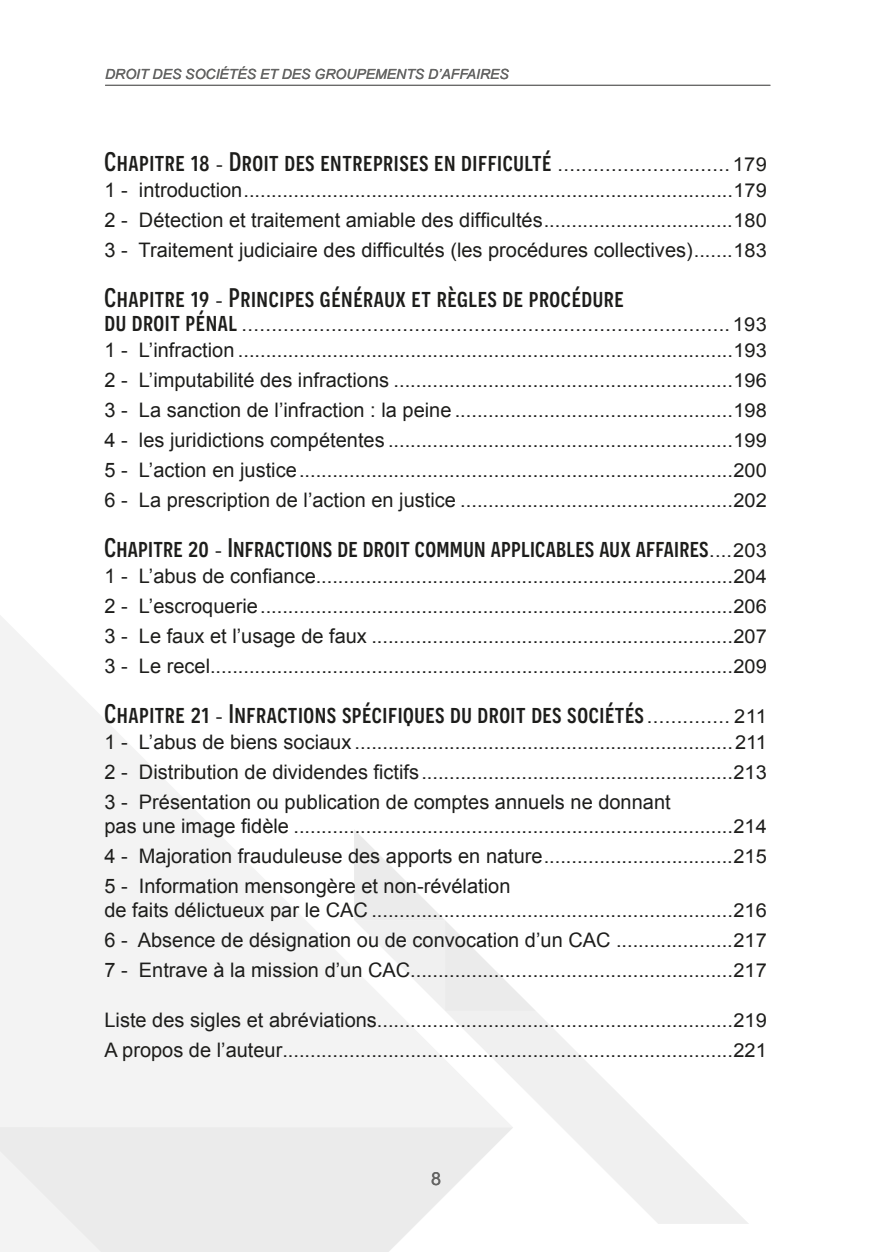
<style>
.page{position:relative;width:884px;height:1252px;background:#fff}
.page>*{position:absolute;margin:0;border:0;box-sizing:border-box;transform-origin:0 0}
.t1{font:500 26.8px "Novecentosanscondensed";letter-spacing:.02em;color:#1d1d1b;scale:1.06 1}
.t2{font:20px "Arial";color:#1d1d1b}
.t3{font:19.2px "Arial";color:#1d1d1b;scale:1.04 1}
.t4{font:18px "Arial";color:#646463}
.t5{font:italic 14px "Arial";color:#646463}
.s1{font-family:"Arial";font-weight:400;font-size:19.2px}
.s2{font-size:20px}
.s3{font-size:19.2px}
.s4{font-family:"Novecentosanscondensed";font-weight:500;font-size:26.8px}
</style>
<div class="page">
<svg style="left:0;top:616px;width:354px;height:511px;fill:#f3f3f3"></svg>
<div style="left:0;top:1127px;width:416px;height:125px;background:#ebebeb"></div>
<svg style="left:354px;top:1011px;width:394px;height:213px"></svg>
<svg style="left:354px;top:830px;width:181px;height:181px"></svg>
<hr style="left:105px;top:85px;width:665px;height:1px;background:#646463">
<svg style="left:0;top:1248px;width:4px;height:4px"></svg>
<p class="t5" style="left:105px;top:65px;width:405px">DROIT DES SOCIÉTÉS ET DES GROUPEMENTS D’AFFAIRES</p>
<p class="t1" style="left:104px;top:146px;width:626px">Chapitre 18 <span class="s1">-</span> Droit des entreprises en difficulté <span class="s1">.............................179</span></p>
<p class="t3" style="left:104px;top:178px;width:638px"><span class="s2">1 - introduction</span>........................................................................................179</p>
<p class="t2" style="left:104px;top:207px;width:663px">2 - Détection et traitement amiable des difficultés<span class="s3">..................................180</span></p>
<p class="t2" style="left:104px;top:237px;width:663px">3 - Traitement judiciaire des difficultés (les procédures collectives)<span class="s3">.......183</span></p>
<p class="t1" style="left:104px;top:282px;width:491px">Chapitre 19 <span class="s1">-</span> Principes généraux et règles de procédure</p>
<p class="t3" style="left:104px;top:312px;width:638px"><span class="s4">du droit pénal</span> ..................................................................................193</p>
<p class="t3" style="left:104px;top:338px;width:638px"><span class="s2">1 - L’infraction</span> .........................................................................................193</p>
<p class="t3" style="left:104px;top:368px;width:638px"><span class="s2">2 - L’imputabilité des infractions</span> .............................................................196</p>
<p class="t3" style="left:104px;top:398px;width:638px"><span class="s2">3 - La sanction de l’infraction : la peine</span> ..................................................198</p>
<p class="t3" style="left:104px;top:428px;width:638px"><span class="s2">4 - les juridictions compétentes</span> ..............................................................199</p>
<p class="t3" style="left:104px;top:458px;width:638px"><span class="s2">5 - L’action en justice</span>..............................................................................200</p>
<p class="t3" style="left:104px;top:488px;width:638px"><span class="s2">6 - La prescription de l’action en justice</span> .................................................202</p>
<p class="t1" style="left:104px;top:532px;width:626px">Chapitre 20 <span class="s1">-</span> Infractions de droit commun applicables aux affaires<span class="s1">....203</span></p>
<p class="t3" style="left:104px;top:564px;width:638px"><span class="s2">1 - L’abus de confiance</span>...........................................................................204</p>
<p class="t3" style="left:104px;top:594px;width:638px"><span class="s2">2 - L’escroquerie</span>.....................................................................................206</p>
<p class="t3" style="left:104px;top:624px;width:638px"><span class="s2">3 - Le faux et l’usage de faux</span> .................................................................207</p>
<p class="t3" style="left:104px;top:654px;width:638px"><span class="s2">3 - Le recel</span>..............................................................................................209</p>
<p class="t1" style="left:104px;top:698px;width:626px">Chapitre 21 <span class="s1">-</span> Infractions spécifiques du droit des sociétés<span class="s1">.............. 211</span></p>
<p class="t3" style="left:104px;top:730px;width:638px"><span class="s2">1 - L’abus de biens sociaux</span> ....................................................................211</p>
<p class="t3" style="left:104px;top:760px;width:638px"><span class="s2">2 - Distribution de dividendes fictifs</span>........................................................213</p>
<p class="t2" style="left:104px;top:789px;width:567px">3 - Présentation ou publication de comptes annuels ne donnant</p>
<p class="t3" style="left:104px;top:814px;width:638px"><span class="s2">pas une image fidèle</span> ...............................................................................214</p>
<p class="t2" style="left:104px;top:843px;width:663px">4 - Majoration frauduleuse des apports en nature<span class="s3">..................................215</span></p>
<p class="t2" style="left:104px;top:873px;width:407px">5 - Information mensongère et non-révélation</p>
<p class="t3" style="left:104px;top:898px;width:638px"><span class="s2">de faits délictueux par le CAC</span> .................................................................216</p>
<p class="t2" style="left:104px;top:927px;width:663px">6 - Absence de désignation ou de convocation d’un CAC <span class="s3">.....................217</span></p>
<p class="t3" style="left:104px;top:958px;width:638px"><span class="s2">7 - Entrave à la mission d’un CAC</span>..........................................................217</p>
<p class="t3" style="left:104px;top:1008px;width:638px"><span class="s2">Liste des sigles et abréviations</span>................................................................219</p>
<p class="t3" style="left:104px;top:1038px;width:638px"><span class="s2">A propos de l’auteur</span>.................................................................................221</p>
<p class="t4" style="left:431px;top:1167px;width:12px">8</p>
</div>
